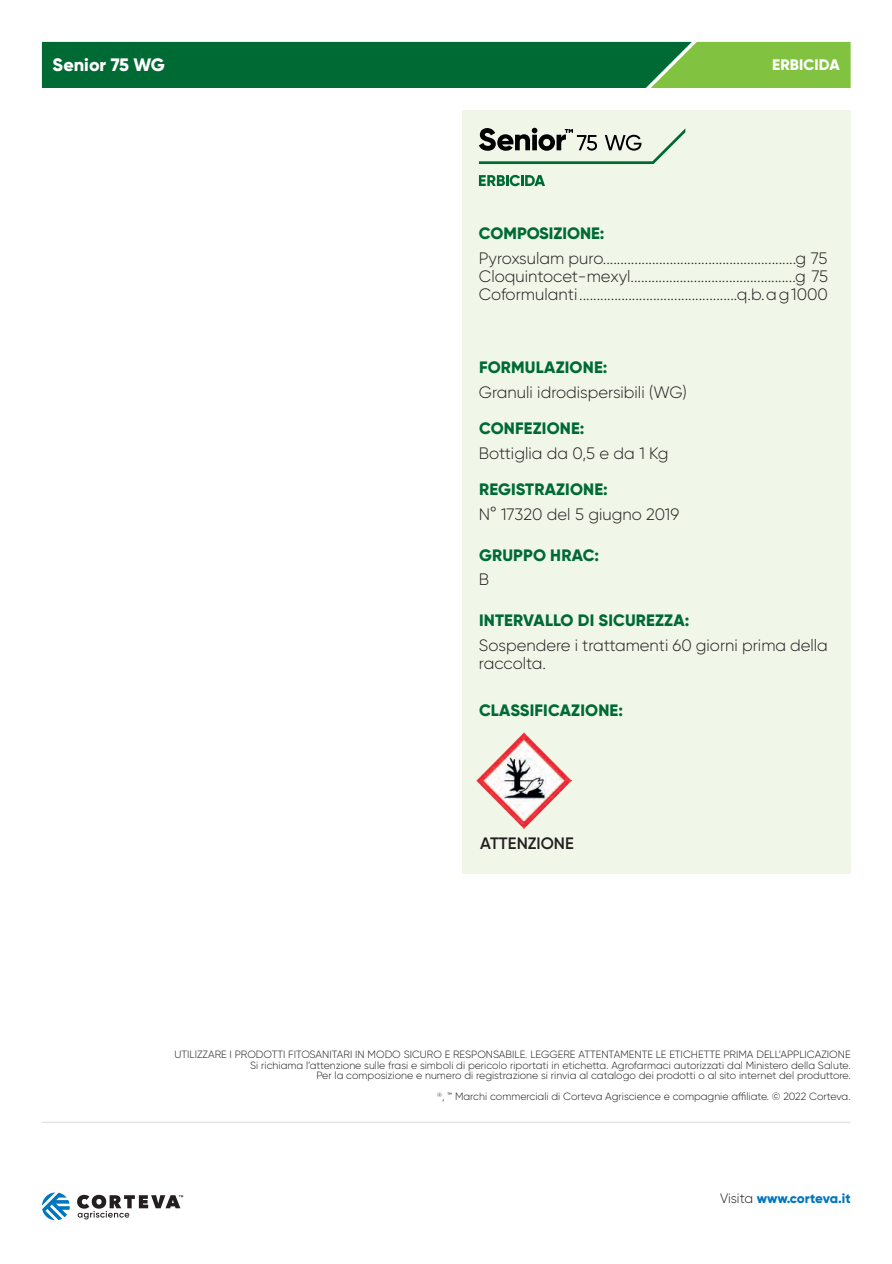
<style>
.page{position:relative;width:892px;height:1264px;background:#fff}
.page>*{position:absolute;margin:0;border:0;box-sizing:border-box;transform-origin:0 0}
.t1{font:800 18px "Gilroy";color:#fff}
.t2{font:300 16.5px/18px "Gilroy";color:#231f20;text-align:justify}
.t3{font:800 16.5px "Gilroy";letter-spacing:.01em;color:#006a35}
.t4{font:600 16.5px "Gilroy";color:#231f20}
.t5{font:800 15.15px "Gilroy";letter-spacing:.01em;color:#fff}
.t6{font:800 13.5px "Gilroy";color:#0076be}
.t7{font:300 10.5px/10.5px "Gilroy";color:#231f20;text-align:right}
.s1{font-weight:300;color:#231f20}
</style>
<div class="page">
<svg style="left:42px;top:42px;width:808px;height:46px;background:#1d7e38"></svg>
<div style="left:462px;top:110px;width:388px;height:763px;background:#f0f7e8"></div>
<hr style="left:42px;top:1121px;width:808px;height:1px;background:#e2e4e2">
<img style="left:476px;top:732px;width:95px;height:96px">
<svg style="left:478px;top:175px;width:66px;height:11px"></svg>
<svg style="left:478px;top:128px;width:207px;height:36px"></svg>
<svg style="left:42px;top:1192px;width:28px;height:27px"></svg>
<svg style="left:77px;top:1194px;width:106px;height:25px"></svg>
<h1 class="t1" style="left:52px;top:54px;width:114px">Senior 75 WG</h1>
<h3 class="t5" style="left:771px;top:55px;width:69px">ERBICIDA</h3>
<h2 class="t3" style="left:478px;top:223px;width:127px">COMPOSIZIONE:</h2>
<p class="t2" style="left:478px;top:249px;width:350px">Pyroxsulam puro.......................................................g 75<br>Cloquintocet-mexyl...............................................g 75<br>Coformulanti .............................................q.b. a g 1000</p>
<h2 class="t3" style="left:479px;top:357px;width:130px">FORMULAZIONE:</h2>
<h2 class="t2" style="left:478px;top:383px;width:209px">Granuli idrodispersibili (WG)</h2>
<h2 class="t3" style="left:479px;top:418px;width:107px">CONFEZIONE:</h2>
<h2 class="t2" style="left:478px;top:444px;width:191px">Bottiglia da 0,5 e da 1 Kg</h2>
<h2 class="t3" style="left:479px;top:479px;width:130px">REGISTRAZIONE:</h2>
<h2 class="t2" style="left:478px;top:505px;width:202px">N° 17320 del 5 giugno 2019</h2>
<h2 class="t3" style="left:479px;top:544px;width:122px">GRUPPO HRAC:</h2>
<h2 class="t2" style="left:478px;top:570px;width:12px">B</h2>
<h2 class="t3" style="left:479px;top:609px;width:212px">INTERVALLO DI SICUREZZA:</h2>
<h2 class="t2" style="left:478px;top:635px;width:350px">Sospendere i trattamenti 60 giorni prima della raccolta.</h2>
<h2 class="t3" style="left:479px;top:699px;width:145px">CLASSIFICAZIONE:</h2>
<h2 class="t4" style="left:480px;top:833px;width:95px">ATTENZIONE</h2>
<p class="t7" style="left:174px;top:1049px;width:677px">UTILIZZARE I PRODOTTI FITOSANITARI IN MODO SICURO E RESPONSABILE. LEGGERE ATTENTAMENTE LE ETICHETTE PRIMA DELL’APPLICAZIONE<br>Si richiama l’attenzione sulle frasi e simboli di pericolo riportati in etichetta. Agrofarmaci autorizzati dal Ministero della Salute.<br>Per la composizione e numero di registrazione si rinvia al catalogo dei prodotti o al sito internet del produttore.</p>
<p class="t7" style="left:437px;top:1091px;width:415px"><sup>®</sup>, ™ Marchi commerciali di Corteva Agriscience e compagnie affiliate. © 2022 Corteva.</p>
<p class="t6" style="left:719px;top:1189px;width:132px"><span class="s1">Visita</span> www.corteva.it</p>
</div>
